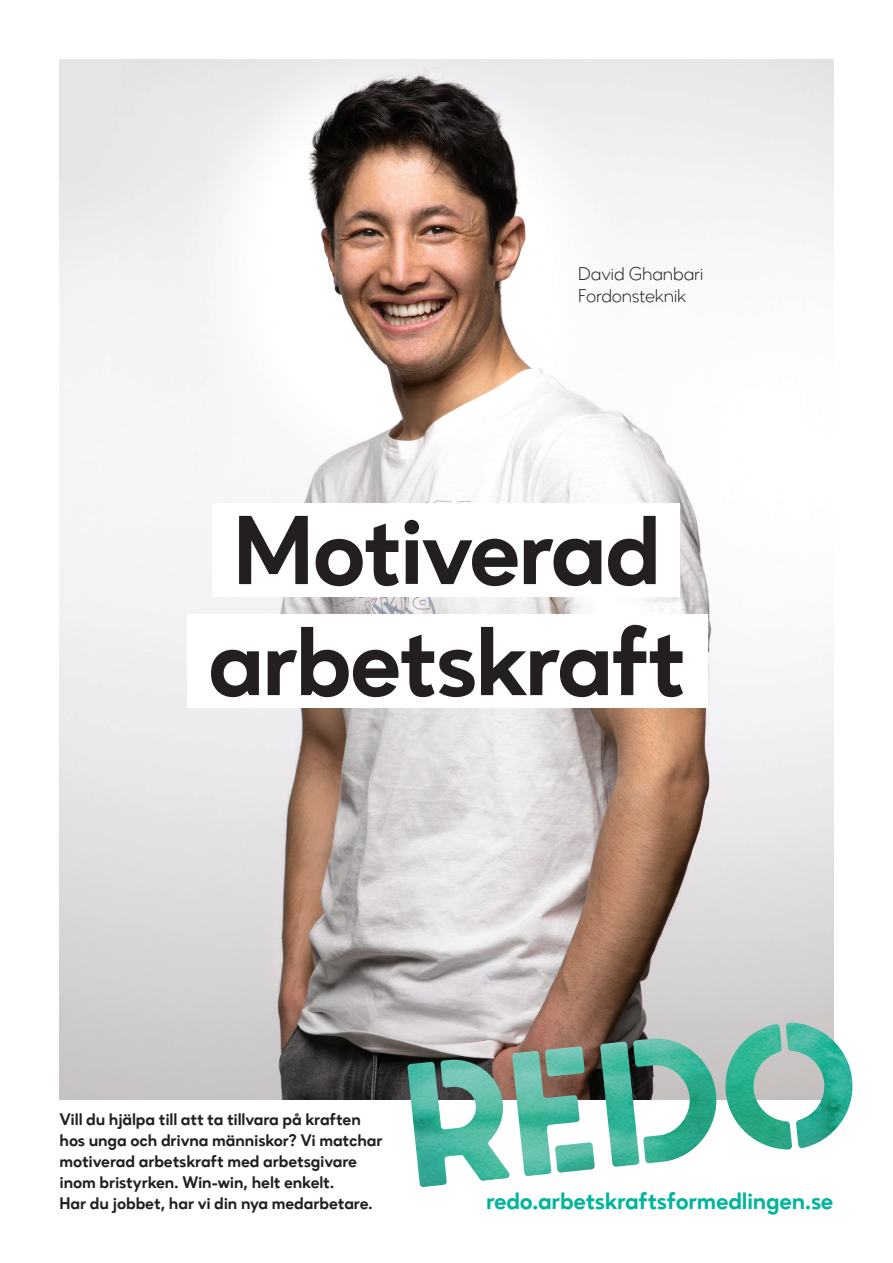
<style>
.page{position:relative;width:893px;height:1263px;background:#fff}
.page>*{position:absolute;margin:0;border:0;box-sizing:border-box;transform-origin:0 0}
.t1{font:700 96.15px/111px "Zirkel";letter-spacing:-.03em;color:#231f20}
.t2{font:700 23.25px "Zirkel";letter-spacing:-.01em;color:#00b59d}
.t3{font:300 18.15px/21.8px "Zirkel";letter-spacing:-.015em;color:#231f20}
.t4{font:700 16.5px/21px "Zirkel";letter-spacing:-.01em;color:#231f20}
</style>
<div class="page">
<img style="left:60px;top:60px;width:773px;height:1039px">
<img style="left:407px;top:1022px;width:446px;height:165px">
<div style="left:213px;top:503px;width:467px;height:94px;background:#fff"></div>
<div style="left:187px;top:614px;width:520px;height:94px;background:#fff"></div>
<p class="t3" style="left:578px;top:263px;width:127px">David Ghanbari<br>Fordonsteknik</p>
<h1 class="t1" style="left:208px;top:494px;width:480px">Motiverad arbetskraft</h1>
<p class="t4" style="left:60px;top:1108px;width:325px">Vill du hjälpa till att ta tillvara på kraften hos unga och drivna människor? Vi matchar motiverad arbetskraft med arbetsgivare inom bristyrken. Win-win, helt enkelt.<br>Har du jobbet, har vi din nya medarbetare.</p>
<h2 class="t2" style="left:486px;top:1187px;width:349px">redo.arbetskraftsformedlingen.se</h2>
</div>
